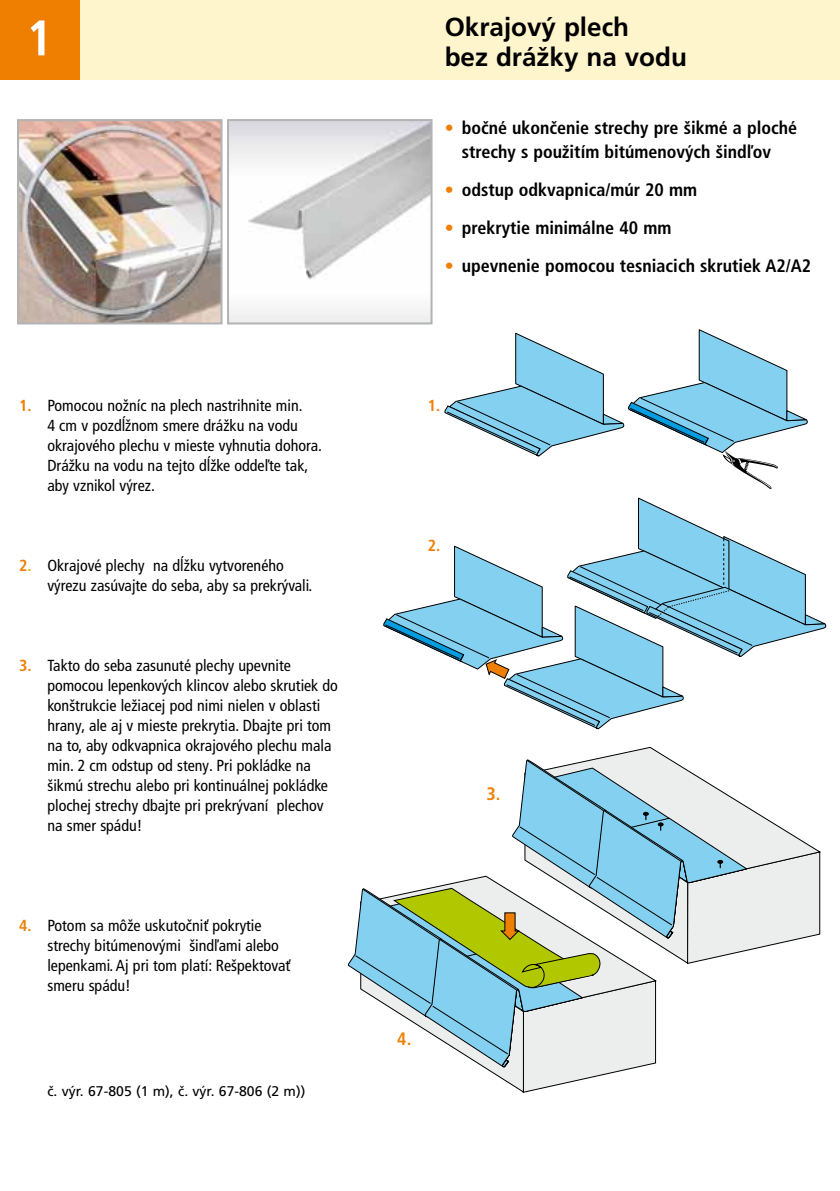
<style>
.page{position:relative;width:840px;height:1191px;background:#fff}
.page>*{position:absolute;margin:0;border:0;box-sizing:border-box;transform-origin:0 0}
.t1{font:700 condensed 50px "Frutiger LT Pro";color:#fff}
.t2{font:700 26px/30px "Frutiger LT Pro";color:#000}
.t3{font:700 condensed 18px/24px "Frutiger LT Pro";color:#000;text-align:center}
.t4{font:700 condensed 18px "Frutiger LT Pro";color:#ee7f00}
.t5{font:condensed 16px/20px "Frutiger LT Pro";color:#000}
.t6{font:700 condensed 16px "Frutiger LT Pro";color:#ee7f00}
.t7{font:14px "Frutiger LT Pro";color:#000}
.s1{font-weight:700;color:#ee7f00}
.s2{font-weight:700;color:#f59f0d}
.s3{color:#ee7f00}
</style>
<div class="page">
<svg style="left:444px;top:329px;width:364px;height:160px"></svg>
<svg style="left:348px;top:747px;width:471px;height:346px"></svg>
<svg style="left:383px;top:497px;width:444px;height:233px"></svg>
<div style="left:0;top:0;width:839px;height:79px;background:#fff5cd"></div>
<hr style="left:839px;top:0;width:1px;height:79px;background:#fff5cd">
<img style="left:230px;top:122px;width:199px;height:199px">
<div style="left:227px;top:119px;width:205px;height:205px;border:2px solid #b1b3b4"></div>
<img style="left:20px;top:122px;width:199px;height:199px">
<div style="left:17px;top:119px;width:205px;height:205px;border:2px solid #b1b3b4"></div>
<div style="left:0;top:0;width:79px;height:79px;background:#ee7f00"></div>
<h1 class="t1" style="left:27px;top:8px;width:28px">1</h1>
<p class="t5" style="left:47px;top:395px;width:276px;text-indent:-28px"><span class="s1">1.</span> Pomocou nožníc na plech nastrihnite min.<br>4 cm v pozdĺžnom smere drážku na vodu okrajového plechu v mieste vyhnutia dohora.<br>Drážku na vodu na tejto dĺžke oddeľte tak, aby vznikol výrez.</p>
<p class="t5" style="left:47px;top:555px;width:266px;text-indent:-28px"><span class="s1">2</span><span class="s2">.</span> Okrajové plechy na dĺžku vytvoreného výrezu zasúvajte do seba, aby sa prekrývali.</p>
<p class="t5" style="left:47px;top:655px;width:292px;text-indent:-28px"><span class="s1">3.</span> Takto do seba zasunuté plechy upevnite pomocou lepenkových klincov alebo skrutiek do konštrukcie ležiacej pod nimi nielen v oblasti hrany, ale aj v mieste prekrytia. Dbajte pri tom na to, aby odkvapnica okrajového plechu mala min. 2 cm odstup od steny. Pri pokládke na šikmú strechu alebo pri kontinuálnej pokládke plochej strechy dbajte pri prekrývaní plechov na smer spádu!</p>
<p class="t5" style="left:47px;top:915px;width:244px;text-indent:-28px"><span class="s1">4.</span> Potom sa môže uskutočniť pokrytie strechy bitúmenovými šindľami alebo lepenkami. Aj pri tom platí: Rešpektovať smeru spádu!</p>
<p class="t7" style="left:47px;top:1082px;width:259px">č. výr. 67-805 (1 m), č. výr. 67-806 (2 m))</p>
<h2 class="t2" style="left:444px;top:12px;width:244px">Okrajový plech<br>bez drážky na vodu</h2>
<p class="t3" style="left:444px;top:116px;width:354px"><span class="s3">•</span> bočné ukončenie strechy pre šikmé a ploché strechy s použitím bitúmenových šindľov</p>
<p class="t3" style="left:444px;top:178px;width:254px"><span class="s3">•</span> odstup odkvapnica/múr 20 mm</p>
<p class="t3" style="left:444px;top:216px;width:228px"><span class="s3">•</span> prekrytie minimálne 40 mm</p>
<p class="t3" style="left:444px;top:254px;width:368px"><span class="s3">•</span> upevnenie pomocou tesniacich skrutiek A2/A2</p>
<p class="t6" style="left:427px;top:396px;width:14px">1.</p>
<p class="t6" style="left:427px;top:536px;width:14px">2.</p>
<p class="t4" style="left:486px;top:783px;width:16px">3.</p>
<p class="t4" style="left:397px;top:1028px;width:16px">4.</p>
</div>
